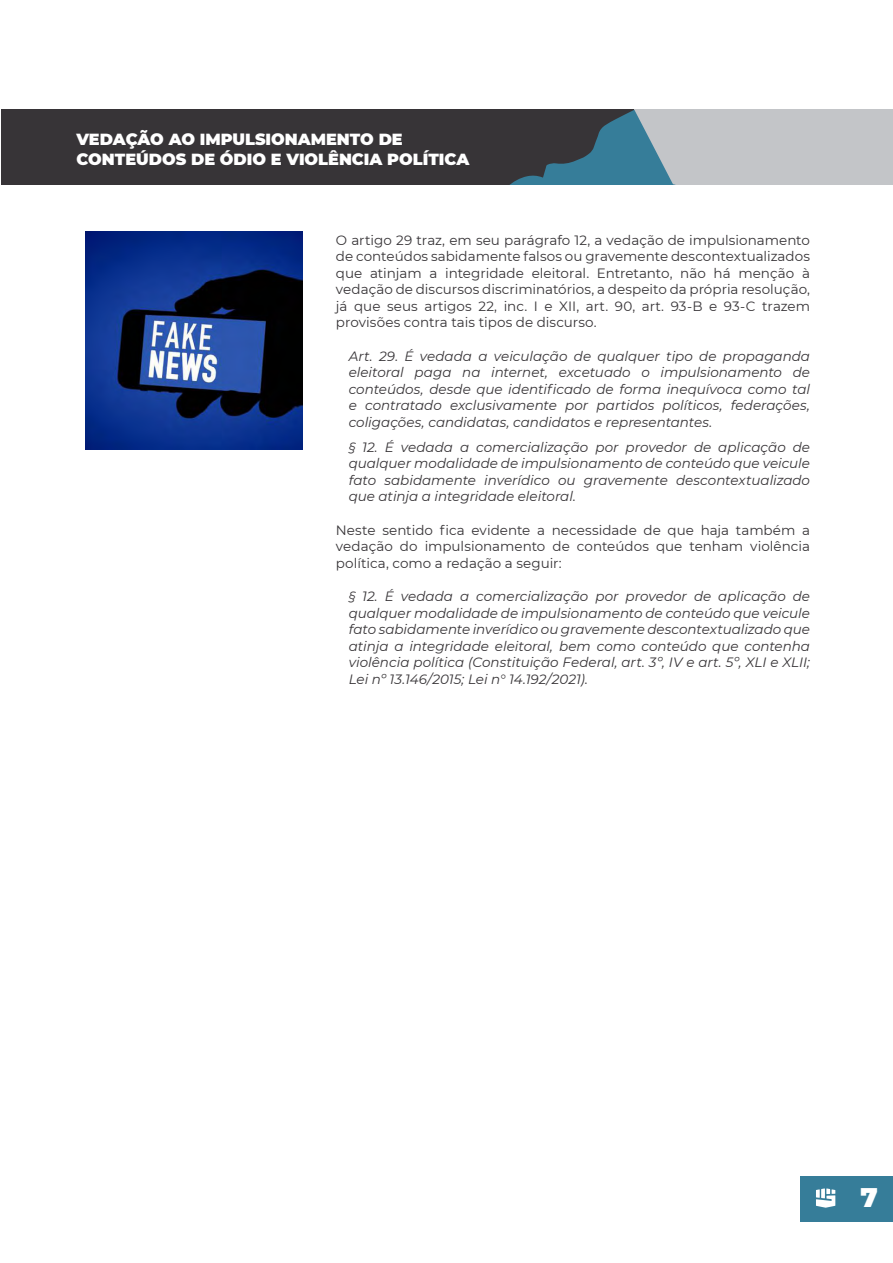
<style>
.page{position:relative;width:893px;height:1263px;background:#fff}
.page>*{position:absolute;margin:0;border:0;box-sizing:border-box;transform-origin:0 0}
.t1{font:900 26.85px "Montserrat";color:#fff}
.t2{font:900 16.05px/19.4px "Montserrat";color:#fff}
.t3{font:italic 13.5px/16.5px "Montserrat";color:#373437;text-align:justify}
.t4{font:13.5px/16.5px "Montserrat";color:#373437;text-align:justify}
</style>
<div class="page">
<div style="left:800px;top:1177px;width:93px;height:45px;background:#367d99"></div>
<svg style="left:816px;top:1188px;width:19px;height:20px"></svg>
<div style="left:618px;top:110px;width:275px;height:75px;background:#c3c5c8"></div>
<div style="left:1px;top:110px;width:633px;height:75px;background:#373437"></div>
<svg style="left:509px;top:110px;width:166px;height:75px"></svg>
<img style="left:85px;top:232px;width:218px;height:218px">
<p class="t2" style="left:77px;top:129px;width:394px">VEDAÇÃO AO IMPULSIONAMENTO DE<br>CONTEÚDOS DE ÓDIO E VIOLÊNCIA POLÍTICA</p>
<p class="t4" style="left:336px;top:231px;width:476px">O artigo 29 traz, em seu parágrafo 12, a vedação de impulsionamento de conteúdos sabidamente falsos ou gravemente descontextualizados que atinjam a integridade eleitoral. Entretanto, não há menção à vedação de discursos discriminatórios, a despeito da própria resolução, já que seus artigos 22, inc. I e XII, art. 90, art. 93-B e 93-C trazem provisões contra tais tipos de discurso.</p>
<p class="t3" style="left:349px;top:347px;width:463px">Art. 29. É vedada a veiculação de qualquer tipo de propaganda eleitoral paga na internet, excetuado o impulsionamento de conteúdos, desde que identificado de forma inequívoca como tal e contratado exclusivamente por partidos políticos, federações, coligações, candidatas, candidatos e representantes.</p>
<p class="t3" style="left:349px;top:438px;width:463px">§ 12. É vedada a comercialização por provedor de aplicação de qualquer modalidade de impulsionamento de conteúdo que veicule fato sabidamente inverídico ou gravemente descontextualizado que atinja a integridade eleitoral.</p>
<p class="t4" style="left:336px;top:521px;width:476px">Neste sentido fica evidente a necessidade de que haja também a vedação do impulsionamento de conteúdos que tenham violência política, como a redação a seguir:</p>
<p class="t3" style="left:349px;top:588px;width:463px">§ 12. É vedada a comercialização por provedor de aplicação de qualquer modalidade de impulsionamento de conteúdo que veicule fato sabidamente inverídico ou gravemente descontextualizado que atinja a integridade eleitoral, bem como conteúdo que contenha violência política (Constituição Federal, art. 3º, IV e art. 5º, XLI e XLII; Lei nº 13.146/2015; Lei n° 14.192/2021).</p>
<h1 class="t1" style="left:861px;top:1178px;width:19px">7</h1>
</div>
